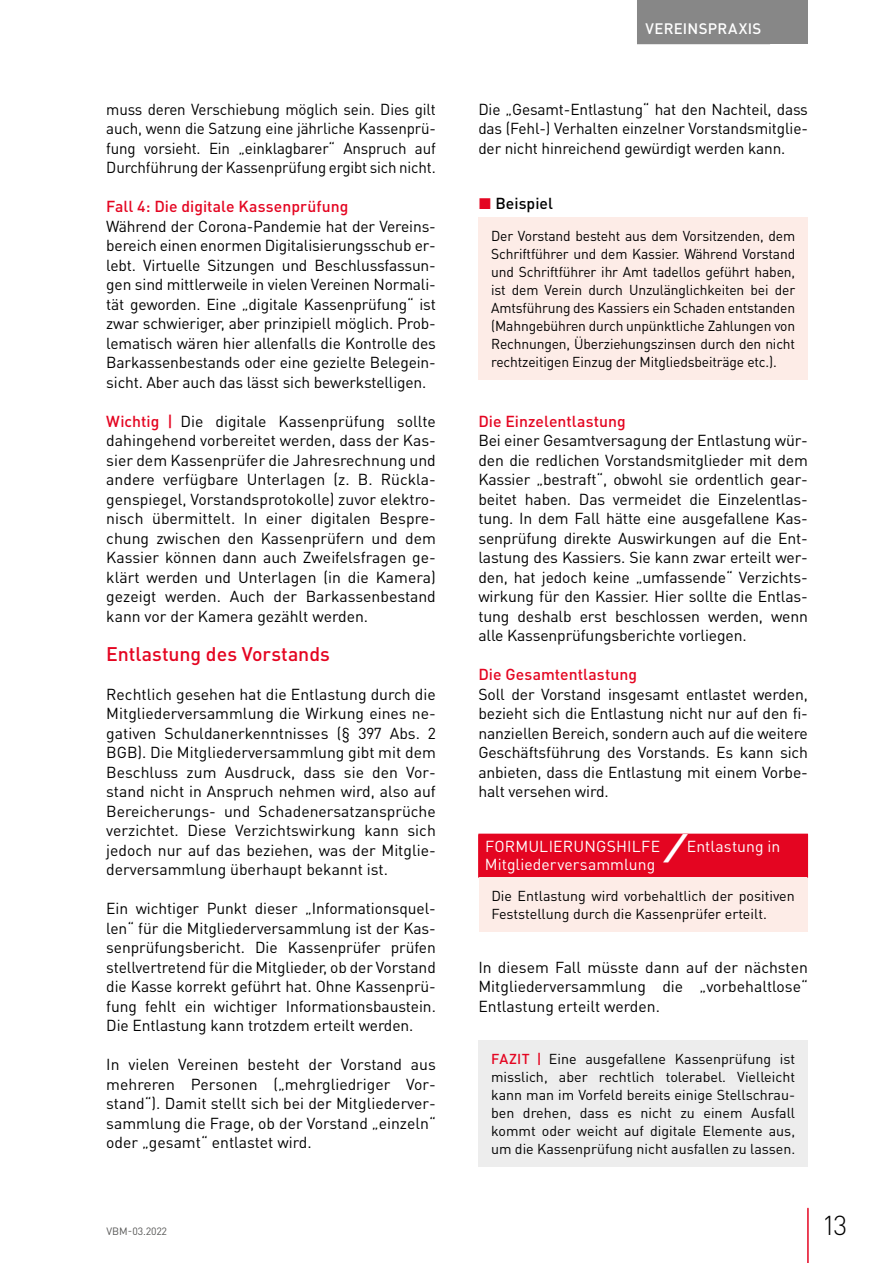
<style>
.page{position:relative;width:893px;height:1263px;background:#fff}
.page>*{position:absolute;margin:0;border:0;box-sizing:border-box;transform-origin:0 0}
.t1{font:300 27px "DIN Pro";color:#000}
.t2{font:500 19.5px "DIN Pro";color:#e40521}
.t3{font:15.75px/19.5px "DIN Pro";letter-spacing:-.01em;color:#000;text-align:justify}
.t4{font:15.75px/19.5px "DIN Pro";letter-spacing:-.01em;color:#000;text-align:justify;scale:.96 1}
.t5{font:500 15.75px "DIN Pro";letter-spacing:.005em;color:#e40521}
.t6{font:15.75px/18px "DIN Pro";letter-spacing:.005em;color:#fff}
.t7{font:500 15.75px "DIN Pro";color:#000}
.t8{font:500 15px "DIN Pro";letter-spacing:.02em;color:#fff}
.t9{font:14.25px/18px "DIN Pro";color:#000;text-align:justify}
.t10{font:10.5px "DIN Pro";color:#575756}
.s1{font-weight:500;color:#e40521}
.s2{color:#e40521}
.s3{font-weight:900;font-style:italic;font-size:33px}
</style>
<div class="page">
<div style="left:762px;top:0;width:46px;height:44px;background:#878787"></div>
<hr style="left:807px;top:1208px;width:2px;height:55px;background:#e40521">
<div style="left:637px;top:0;width:133px;height:44px;background:#878787"></div>
<div style="left:478px;top:217px;width:330px;height:163px;background:#fdece7"></div>
<div style="left:479px;top:834px;width:328px;height:43px;background:#e40521"></div>
<div style="left:479px;top:877px;width:328px;height:55px;background:#fdece7"></div>
<hr style="left:478px;top:834px;width:1px;height:43px;background:#e40521">
<hr style="left:807px;top:834px;width:1px;height:43px;background:#e40521">
<div style="left:478px;top:1040px;width:330px;height:126px;background:#ededed"></div>
<p class="t4" style="left:106px;top:99px;width:345px">muss deren Verschiebung möglich sein. Dies gilt auch, wenn die Satzung eine jährliche Kassenprü&shy;fung vorsieht. Ein „einklagbarer“ Anspruch auf Durchführung der Kassenprüfung ergibt sich nicht.</p>
<p class="t5" style="left:106px;top:196px;width:244px">Fall 4: Die digitale Kassenprüfung</p>
<p class="t3" style="left:106px;top:216px;width:331px">Während der Corona-Pandemie hat der Vereins&shy;bereich einen enormen Digitalisierungsschub er&shy;lebt. Virtuelle Sitzungen und Beschlussfassun&shy;gen sind mittlerweile in vielen Vereinen Normali&shy;tät geworden. Eine „digitale Kassenprüfung“ ist zwar schwieriger, aber prinzipiell möglich. Prob&shy;lematisch wären hier allenfalls die Kontrolle des Barkassenbestands oder eine gezielte Belegein&shy;sicht. Aber auch das lässt sich bewerkstelligen.</p>
<p class="t3" style="left:106px;top:411px;width:331px"><span class="s1">Wichtig |</span> Die digitale Kassenprüfung sollte dahingehend vorbereitet werden, dass der Kas&shy;sier dem Kassenprüfer die Jahresrechnung und andere verfügbare Unterlagen (z. B. Rückla&shy;genspiegel, Vorstandsprotokolle) zuvor elektro&shy;nisch übermittelt. In einer digitalen Bespre&shy;chung zwischen den Kassenprüfern und dem Kassier können dann auch Zweifelsfragen ge&shy;klärt werden und Unterlagen (in die Kamera) gezeigt werden. Auch der Barkassenbestand kann vor der Kamera gezählt werden.</p>
<p class="t2" style="left:106px;top:641px;width:225px">Entlastung des Vorstands</p>
<p class="t3" style="left:106px;top:684px;width:331px">Rechtlich gesehen hat die Entlastung durch die Mitgliederversammlung die Wirkung eines ne&shy;gativen Schuldanerkenntnisses (§ 397 Abs. 2<br>BGB). Die Mitgliederversammlung gibt mit dem Beschluss zum Ausdruck, dass sie den Vor&shy;stand nicht in Anspruch nehmen wird, also auf Bereicherungs- und Schadenersatzansprüche verzichtet. Diese Verzichtswirkung kann sich jedoch nur auf das beziehen, was der Mitglie&shy;derversammlung überhaupt bekannt ist.</p>
<p class="t3" style="left:106px;top:898px;width:331px">Ein wichtiger Punkt dieser „Informationsquel&shy;len“ für die Mitgliederversammlung ist der Kas&shy;senprüfungsbericht. Die Kassenprüfer prüfen stellvertretend für die Mitglieder, ob der Vorstand die Kasse korrekt geführt hat. Ohne Kassenprü&shy;fung fehlt ein wichtiger Informationsbaustein.<br>Die Entlastung kann trotzdem erteilt werden.</p>
<p class="t3" style="left:106px;top:1054px;width:331px">In vielen Vereinen besteht der Vorstand aus mehreren Personen („mehrgliedriger Vor&shy;stand“). Damit stellt sich bei der Mitgliederver&shy;sammlung die Frage, ob der Vorstand „einzeln“ oder „gesamt“ entlastet wird.</p>
<p class="t8" style="left:645px;top:18px;width:82px">Verei nspraxi</p>
<p class="t8" style="left:753px;top:18px;width:10px">s</p>
<p class="t3" style="left:478px;top:99px;width:331px">Die „Gesamt-Entlastung“ hat den Nachteil, dass das (Fehl-) Verhalten einzelner Vorstandsmitglie&shy;der nicht hinreichend gewürdigt werden kann.</p>
<p class="t7" style="left:478px;top:192px;width:76px"><span class="s2">◼</span> Beispiel</p>
<p class="t9" style="left:491px;top:226px;width:306px">Der Vorstand besteht aus dem Vorsitzenden, dem Schriftführer und dem Kassier. Während Vorstand und Schriftführer ihr Amt tadellos geführt haben, ist dem Verein durch Unzulänglichkeiten bei der Amtsführung des Kassiers ein Schaden entstanden (Mahngebühren durch unpünktliche Zahlungen von Rechnungen, Überziehungszinsen durch den nicht rechtzeitigen Einzug der Mitgliedsbeiträge etc.).</p>
<p class="t5" style="left:478px;top:410px;width:149px">Die Einzelentlastung</p>
<p class="t3" style="left:478px;top:430px;width:331px">Bei einer Gesamtversagung der Entlastung wür&shy;den die redlichen Vorstandsmitglieder mit dem Kassier „bestraft“, obwohl sie ordentlich gear&shy;beitet haben. Das vermeidet die Einzelentlas&shy;tung. In dem Fall hätte eine ausgefallene Kas&shy;senprüfung direkte Auswirkungen auf die Ent&shy;lastung des Kassiers. Sie kann zwar erteilt wer&shy;den, hat jedoch keine „umfassende“ Verzichts&shy;wirkung für den Kassier. Hier sollte die Entlas&shy;tung deshalb erst beschlossen werden, wenn alle Kassenprüfungsberichte vorliegen.</p>
<p class="t5" style="left:478px;top:664px;width:160px">Die Gesamtentlastung</p>
<p class="t3" style="left:478px;top:684px;width:331px">Soll der Vorstand insgesamt entlastet werden, bezieht sich die Entlastung nicht nur auf den fi&shy;nanziellen Bereich, sondern auch auf die weitere Geschäftsführung des Vorstands. Es kann sich anbieten, dass die Entlastung mit einem Vorbe&shy;halt versehen wird.</p>
<p class="t6" style="left:485px;top:837px;width:297px">FORMULIERUNGSHILFE <span class="s3">/</span>Entlastung in<br>Mitgliederversammlung</p>
<p class="t9" style="left:491px;top:886px;width:305px">Die Entlastung wird vorbehaltlich der positiven<br>Feststellung durch die Kassenprüfer erteilt.</p>
<p class="t3" style="left:478px;top:957px;width:331px">In diesem Fall müsste dann auf der nächsten Mitgliederversammlung die „vorbehaltlose“ Entlastung erteilt werden.</p>
<p class="t9" style="left:491px;top:1049px;width:306px"><span class="s1">FAZIT |</span> Eine ausgefallene Kassenprüfung ist misslich, aber rechtlich tolerabel. Vielleicht kann man im Vorfeld bereits einige Stellschrau&shy;ben drehen, dass es nicht zu einem Ausfall kommt oder weicht auf digitale Elemente aus, um die Kassenprüfung nicht ausfallen zu lassen.</p>
<p class="t10" style="left:106px;top:1224px;width:62px">VBM-03.2022</p>
<h1 class="t1" style="left:824px;top:1207px;width:25px">13</h1>
</div>
